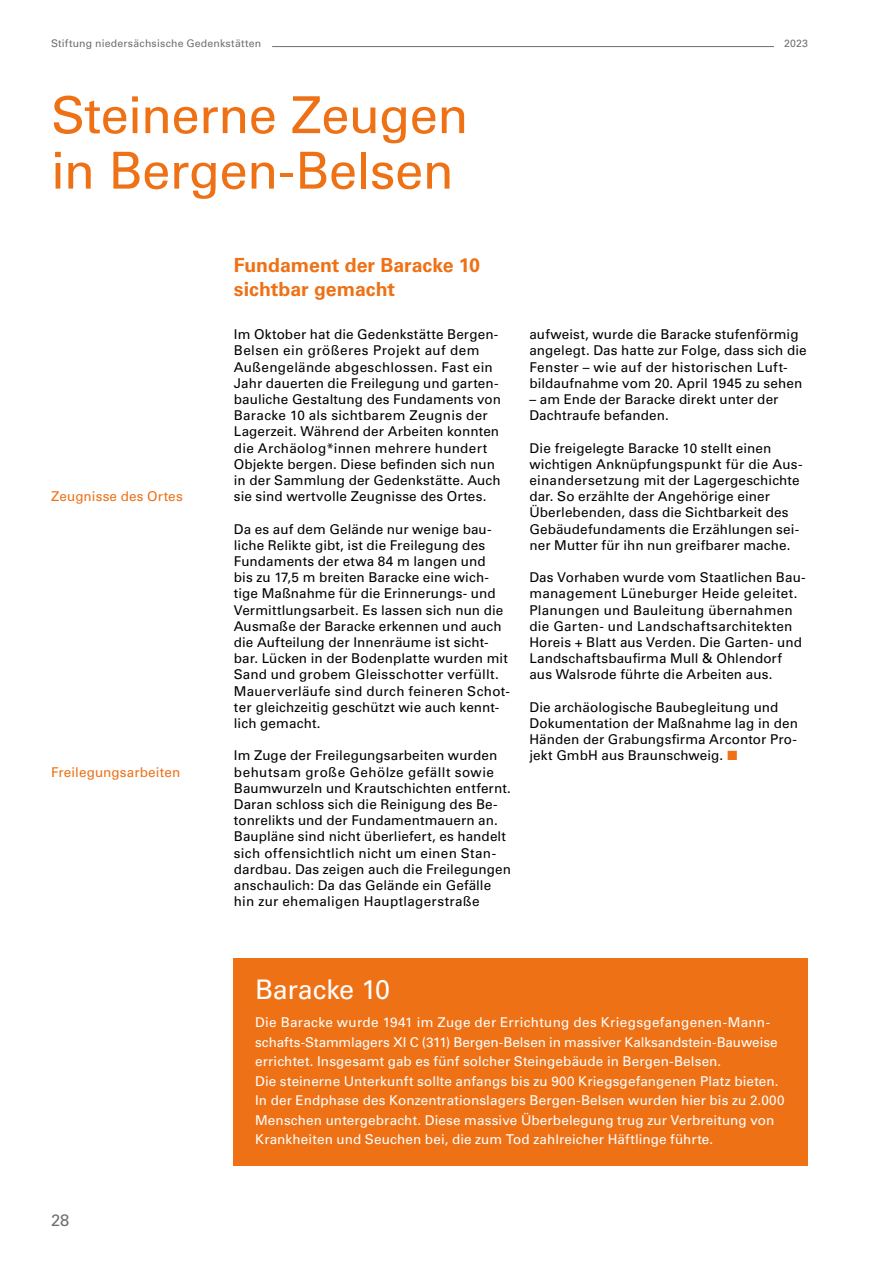
<style>
.page{position:relative;width:893px;height:1263px;background:#fff}
.page>*{position:absolute;margin:0;border:0;box-sizing:border-box;transform-origin:0 0}
.t1{font:51px/55.5px "Univers LT Pro 55 Roman";letter-spacing:-.015em;color:#ee7116}
.t2{font:27px "Univers LT Pro 55 Roman";letter-spacing:-.01em;color:#fff}
.t3{font:700 19.5px/23.4px "Univers LT Pro 65";color:#ee7116}
.t4{font:16.5px "Univers LT Pro 55 Roman";color:#6f6f6e}
.t5{font:13.5px/16.2px "Univers LT Pro 55 Roman";letter-spacing:.01em;color:#000}
.t6{font:13.5px/19.5px "Univers LT Pro 55 Roman";letter-spacing:.01em;color:#fff}
.t7{font:13.5px "Univers LT Pro 55 Roman";letter-spacing:.01em;color:#ee7116}
.t8{font:10.5px "Univers LT Pro 55 Roman";letter-spacing:.02em;color:#6f6f6e}
.s1{color:#ee7116}
</style>
<div class="page">
<hr style="left:272px;top:46px;width:502px;height:1px;background:#6f6f6e">
<div style="left:234px;top:958px;width:574px;height:207px;background:#ee7116"></div>
<p class="t8" style="left:51px;top:37px;width:212px">Stiftung niedersächsische Gedenkstätten</p>
<p class="t8" style="left:784px;top:37px;width:25px">2023</p>
<h1 class="t1" style="left:51px;top:87px;width:419px">Steinerne Zeugen in Bergen-Belsen</h1>
<p class="t7" style="left:51px;top:488px;width:133px">Zeugnisse des Ortes</p>
<p class="t7" style="left:51px;top:764px;width:131px">Freilegungsarbeiten</p>
<h3 class="t3" style="left:234px;top:254px;width:247px">Fundament der Baracke 10 sichtbar gemacht</h3>
<p class="t5" style="left:234px;top:326px;width:269px">Im Oktober hat die Gedenkstätte Bergen-Belsen ein größeres Projekt auf dem Außengelände abgeschlossen. Fast ein Jahr dauerten die Freilegung und garten&shy;bauliche Gestaltung des Fundaments von Baracke 10 als sichtbarem Zeugnis der Lagerzeit. Während der Arbeiten konnten die Archäolog*innen mehrere hundert Objekte bergen. Diese befinden sich nun in der Sammlung der Gedenkstätte. Auch sie sind wertvolle Zeugnisse des Ortes.</p>
<p class="t5" style="left:234px;top:521px;width:278px">Da es auf dem Gelände nur wenige bau&shy;liche Relikte gibt, ist die Freilegung des Fundaments der etwa 84 m langen und<br>bis zu 17,5 m breiten Baracke eine wich&shy;tige Maßnahme für die Erinnerungs- und Vermittlungsarbeit. Es lassen sich nun die Ausmaße der Baracke erkennen und auch die Aufteilung der Innenräume ist sicht&shy;bar. Lücken in der Bodenplatte wurden mit Sand und grobem Gleisschotter verfüllt.<br>Mauerverläufe sind durch feineren Schot&shy;ter gleichzeitig geschützt wie auch kennt&shy;lich gemacht.</p>
<p class="t5" style="left:234px;top:748px;width:279px">Im Zuge der Freilegungsarbeiten wurden behutsam große Gehölze gefällt sowie Baumwurzeln und Krautschichten entfernt.<br>Daran schloss sich die Reinigung des Be&shy;tonrelikts und der Fundamentmauern an.<br>Baupläne sind nicht überliefert, es handelt sich offensichtlich nicht um einen Stan&shy;dardbau. Das zeigen auch die Freilegungen anschaulich: Da das Gelände ein Gefälle hin zur ehemaligen Hauptlagerstraße</p>
<p class="t5" style="left:529px;top:326px;width:279px">aufweist, wurde die Baracke stufenförmig angelegt. Das hatte zur Folge, dass sich die Fenster – wie auf der historischen Luft&shy;bildaufnahme vom 20. April 1945 zu sehen</p>
<p class="t5" style="left:529px;top:391px;width:251px">– am Ende der Baracke direkt unter der<br>Dachtraufe befanden.</p>
<p class="t5" style="left:529px;top:440px;width:275px">Die freigelegte Baracke 10 stellt einen wichtigen Anknüpfungspunkt für die Aus&shy;einandersetzung mit der Lagergeschichte dar. So erzählte der Angehörige einer Überlebenden, dass die Sichtbarkeit des Gebäudefundaments die Erzählungen sei&shy;ner Mutter für ihn nun greifbarer mache.</p>
<p class="t5" style="left:529px;top:569px;width:278px">Das Vorhaben wurde vom Staatlichen Bau&shy;management Lüneburger Heide geleitet.<br>Planungen und Bauleitung übernahmen die Garten- und Landschaftsarchitekten Horeis + Blatt aus Verden. Die Garten- und Landschaftsbaufirma Mull &amp; Ohlendorf aus Walsrode führte die Arbeiten aus.</p>
<p class="t5" style="left:529px;top:699px;width:270px">Die archäologische Baubegleitung und Dokumentation der Maßnahme lag in den Händen der Grabungsfirma Arcontor Pro&shy;jekt GmbH aus Braunschweig. <span class="s1">◼</span></p>
<p class="t4" style="left:51px;top:1210px;width:20px">28</p>
<h2 class="t2" style="left:255px;top:973px;width:137px">Baracke 10</h2>
<p class="t6" style="left:255px;top:1013px;width:531px">Die Baracke wurde 1941 im Zuge der Errichtung des Kriegsgefangenen-Mann&shy;schafts-Stammlagers XI C (311) Bergen-Belsen in massiver Kalksandstein-Bauweise errichtet. Insgesamt gab es fünf solcher Steingebäude in Bergen-Belsen.<br>Die steinerne Unterkunft sollte anfangs bis zu 900 Kriegsgefangenen Platz bieten.<br>In der Endphase des Konzentrationslagers Bergen-Belsen wurden hier bis zu 2.000<br>Menschen untergebracht. Diese massive Überbelegung trug zur Verbreitung von Krankheiten und Seuchen bei, die zum Tod zahlreicher Häftlinge führte.</p>
</div>
